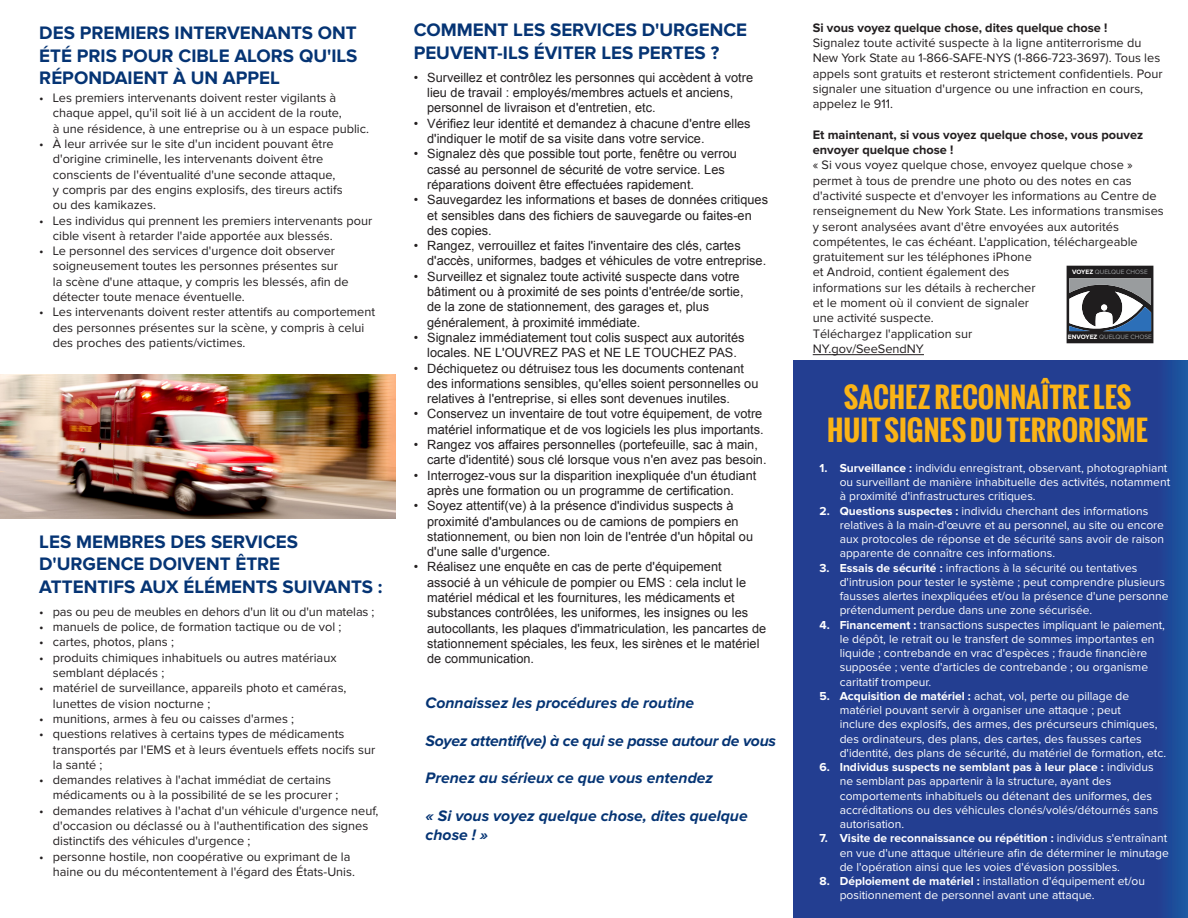
<style>
.page{position:relative;width:1188px;height:918px;background:#fff}
.page>*{position:absolute;margin:0;border:0;box-sizing:border-box;transform-origin:0 0}
.t1{font:700 27.75px/33.3px "Oswald";color:#fbb416;text-align:center}
.t2{font:700 18.75px/22.5px "Proxima Nova";color:#053474}
.t3{font:italic 700 15.75px/18.9px "Proxima Nova";color:#053474}
.t4{font:12.75px/15.3px "Proxima Nova";color:#231f20}
.t5{font:12.75px/15.3px "Arial";color:#231f20}
.t6{font:700 12.75px/15.3px "Proxima Nova";color:#231f20}
.t7{font:12px/14.2px "Proxima Nova";color:#fff}
.t8{font:6.6px "Proxima Nova";color:#999c9e}
.s1{font-weight:700;color:#fff}
.s2{font-weight:700}
</style>
<div class="page">
<div style="left:793px;top:361px;width:395px;height:557px;background:#233e91"></div>
<img style="left:0;top:374px;width:396px;height:145px">
<hr style="left:813px;top:354px;width:111px;height:1px;background:#231f20">
<svg style="left:1067px;top:266px;width:86px;height:77px"></svg>
<p class="t2" style="left:39px;top:22px;width:320px;text-align:justify">DES PREMIERS INTERVENANTS ONT ÉTÉ PRIS POUR CIBLE ALORS QU'ILS RÉPONDAIENT À UN APPEL</p>
<p class="t2" style="left:414px;top:19px;width:335px">COMMENT LES SERVICES D'URGENCE<br>PEUVENT-ILS ÉVITER LES PERTES ?</p>
<p class="t5" style="left:427px;top:70px;width:327px;text-indent:-14px">• Surveillez et contrôlez les personnes qui accèdent à votre lieu de travail : employés/membres actuels et anciens, personnel de livraison et d'entretien, etc.</p>
<p class="t5" style="left:427px;top:116px;width:325px;text-indent:-14px">• Vérifiez leur identité et demandez à chacune d'entre elles d'indiquer le motif de sa visite dans votre service.</p>
<p class="t5" style="left:427px;top:146px;width:311px;text-indent:-14px">• Signalez dès que possible tout porte, fenêtre ou verrou cassé au personnel de sécurité de votre service. Les réparations doivent être effectuées rapidement.</p>
<p class="t5" style="left:427px;top:192px;width:342px;text-indent:-14px">• Sauvegardez les informations et bases de données critiques et sensibles dans des fichiers de sauvegarde ou faites-en des copies.</p>
<p class="t5" style="left:427px;top:238px;width:341px;text-indent:-14px">• Rangez, verrouillez et faites l'inventaire des clés, cartes d'accès, uniformes, badges et véhicules de votre entreprise.</p>
<p class="t5" style="left:427px;top:269px;width:318px;text-indent:-14px">• Surveillez et signalez toute activité suspecte dans votre bâtiment ou à proximité de ses points d'entrée/de sortie, de la zone de stationnement, des garages et, plus généralement, à proximité immédiate.</p>
<p class="t5" style="left:414px;top:330px;width:332px;text-align:center">• Signalez immédiatement tout colis suspect aux autorités locales. NE L'OUVREZ PAS et NE LE TOUCHEZ PAS.</p>
<p class="t5" style="left:427px;top:361px;width:333px;text-indent:-14px">• Déchiquetez ou détruisez tous les documents contenant des informations sensibles, qu'elles soient personnelles ou relatives à l'entreprise, si elles sont devenues inutiles.</p>
<p class="t5" style="left:414px;top:406px;width:352px;text-align:right">• Conservez un inventaire de tout votre équipement, de votre matériel informatique et de vos logiciels les plus importants.</p>
<p class="t5" style="left:427px;top:437px;width:341px;text-indent:-14px">• Rangez vos affaires personnelles (portefeuille, sac à main, carte d'identité) sous clé lorsque vous n'en avez pas besoin.</p>
<p class="t5" style="left:427px;top:468px;width:331px;text-indent:-14px">• Interrogez-vous sur la disparition inexpliquée d'un étudiant après une formation ou un programme de certification.</p>
<p class="t5" style="left:427px;top:498px;width:327px;text-indent:-14px">• Soyez attentif(ve) à la présence d'individus suspects à proximité d'ambulances ou de camions de pompiers en stationnement, ou bien non loin de l'entrée d'un hôpital ou d'une salle d'urgence.</p>
<p class="t5" style="left:427px;top:559px;width:341px;text-indent:-14px">• Réalisez une enquête en cas de perte d'équipement associé à un véhicule de pompier ou EMS : cela inclut le matériel médical et les fournitures, les médicaments et substances contrôlées, les uniformes, les insignes ou les autocollants, les plaques d'immatriculation, les pancartes de stationnement spéciales, les feux, les sirènes et le matériel de communication.</p>
<p class="t4" style="left:53px;top:91px;width:318px;text-indent:-14px">• Les premiers intervenants doivent rester vigilants à chaque appel, qu'il soit lié à un accident de la route,<br>à une résidence, à une entreprise ou à un espace public.</p>
<p class="t4" style="left:53px;top:137px;width:291px;text-indent:-14px">• À leur arrivée sur le site d'un incident pouvant être d'origine criminelle, les intervenants doivent être conscients de l'éventualité d'une seconde attaque, y compris par des engins explosifs, des tireurs actifs ou des kamikazes.</p>
<p class="t4" style="left:53px;top:213px;width:321px;text-indent:-14px">• Les individus qui prennent les premiers intervenants pour cible visent à retarder l'aide apportée aux blessés.</p>
<p class="t4" style="left:53px;top:244px;width:297px;text-indent:-14px">• Le personnel des services d'urgence doit observer soigneusement toutes les personnes présentes sur la scène d'une attaque, y compris les blessés, afin de détecter toute menace éventuelle.</p>
<p class="t4" style="left:53px;top:305px;width:324px;text-indent:-14px">• Les intervenants doivent rester attentifs au comportement des personnes présentes sur la scène, y compris à celui des proches des patients/victimes.</p>
<p class="t2" style="left:39px;top:530px;width:345px">LES MEMBRES DES SERVICES<br>D'URGENCE DOIVENT ÊTRE<br>ATTENTIFS AUX ÉLÉMENTS SUIVANTS :</p>
<p class="t4" style="left:39px;top:605px;width:337px">• pas ou peu de meubles en dehors d'un lit ou d'un matelas ;</p>
<p class="t4" style="left:39px;top:620px;width:304px">• manuels de police, de formation tactique ou de vol ;</p>
<p class="t4" style="left:39px;top:635px;width:136px">• cartes, photos, plans ;</p>
<p class="t4" style="left:53px;top:650px;width:285px;text-indent:-14px">• produits chimiques inhabituels ou autres matériaux semblant déplacés ;</p>
<p class="t4" style="left:53px;top:681px;width:295px;text-indent:-14px">• matériel de surveillance, appareils photo et caméras, lunettes de vision nocturne ;</p>
<p class="t4" style="left:39px;top:712px;width:256px">• munitions, armes à feu ou caisses d'armes ;</p>
<p class="t4" style="left:53px;top:727px;width:324px;text-indent:-14px">• questions relatives à certains types de médicaments transportés par l'EMS et à leurs éventuels effets nocifs sur la santé ;</p>
<p class="t4" style="left:53px;top:773px;width:287px;text-indent:-14px">• demandes relatives à l'achat immédiat de certains médicaments ou à la possibilité de se les procurer ;</p>
<p class="t4" style="left:53px;top:803px;width:327px;text-indent:-14px">• demandes relatives à l'achat d'un véhicule d'urgence neuf, d'occasion ou déclassé ou à l'authentification des signes distinctifs des véhicules d'urgence ;</p>
<p class="t4" style="left:53px;top:849px;width:304px;text-indent:-14px">• personne hostile, non coopérative ou exprimant de la haine ou du mécontentement à l'égard des États-Unis.</p>
<p class="t3" style="left:426px;top:693px;width:270px">Connaissez les procédures de routine</p>
<p class="t3" style="left:426px;top:731px;width:352px">Soyez attentif(ve) à ce qui se passe autour de vous</p>
<p class="t3" style="left:426px;top:769px;width:289px">Prenez au sérieux ce que vous entendez</p>
<p class="t3" style="left:426px;top:807px;width:324px">« Si vous voyez quelque chose, dites quelque chose ! »</p>
<p class="t6" style="left:813px;top:20px;width:296px">Si vous voyez quelque chose, dites quelque chose !</p>
<p class="t4" style="left:813px;top:36px;width:351px">Signalez toute activité suspecte à la ligne antiterrorisme du New York State au 1-866-SAFE-NYS (1-866-723-3697). Tous les appels sont gratuits et resteront strictement confidentiels. Pour signaler une situation d'urgence ou une infraction en cours, appelez le 911.</p>
<p class="t6" style="left:813px;top:127px;width:332px">Et maintenant, si vous voyez quelque chose, vous pouvez envoyer quelque chose !</p>
<p class="t4" style="left:813px;top:158px;width:353px">« Si vous voyez quelque chose, envoyez quelque chose » permet à tous de prendre une photo ou des notes en cas d'activité suspecte et d'envoyer les informations au Centre de renseignement du New York State. Les informations transmises y seront analysées avant d'être envoyées aux autorités compétentes, le cas échéant. L'application, téléchargeable gratuitement sur les téléphones iPhone<br>et Android, contient également des<br>informations sur les détails à rechercher<br>et le moment où il convient de signaler<br>une activité suspecte.</p>
<p class="t4" style="left:813px;top:326px;width:161px">Téléchargez l'application sur</p>
<p class="t4" style="left:813px;top:342px;width:113px">NY.gov/SeeSendNY</p>
<p class="t8" style="left:1072px;top:269px;width:77px"><span class="s1">VOYEZ</span> QUELQUE CHOSE</p>
<p class="t8" style="left:1068px;top:334px;width:86px"><span class="s1">ENVOYEZ</span> QUELQUE CHOSE</p>
<p class="t1" style="left:827px;top:380px;width:322px">SACHEZ RECONNAÎTRE LES<br>HUIT SIGNES DU TERRORISME</p>
<p class="t7" style="left:840px;top:461px;width:332px;text-indent:-20px"><span class="s2">1. Surveillance :</span> individu enregistrant, observant, photographiant ou surveillant de manière inhabituelle des activités, notamment à proximité d'infrastructures critiques.</p>
<p class="t7" style="left:840px;top:504px;width:326px;text-indent:-20px"><span class="s2">2. Questions suspectes :</span> individu cherchant des informations relatives à la main-d'œuvre et au personnel, au site ou encore aux protocoles de réponse et de sécurité sans avoir de raison apparente de connaître ces informations.</p>
<p class="t7" style="left:840px;top:561px;width:330px;text-indent:-20px"><span class="s2">3. Essais de sécurité :</span> infractions à la sécurité ou tentatives d'intrusion pour tester le système ; peut comprendre plusieurs fausses alertes inexpliquées et/ou la présence d'une personne prétendument perdue dans une zone sécurisée.</p>
<p class="t7" style="left:840px;top:618px;width:327px;text-indent:-20px"><span class="s2">4. Financement :</span> transactions suspectes impliquant le paiement, le dépôt, le retrait ou le transfert de sommes importantes en liquide ; contrebande en vrac d'espèces ; fraude financière supposée ; vente d'articles de contrebande ; ou organisme caritatif trompeur.</p>
<p class="t7" style="left:840px;top:689px;width:328px;text-indent:-20px"><span class="s2">5. Acquisition de matériel :</span> achat, vol, perte ou pillage de matériel pouvant servir à organiser une attaque ; peut<br>inclure des explosifs, des armes, des précurseurs chimiques, des ordinateurs, des plans, des cartes, des fausses cartes d'identité, des plans de sécurité, du matériel de formation, etc.</p>
<p class="t7" style="left:840px;top:760px;width:320px;text-indent:-20px"><span class="s2">6. Individus suspects ne semblant pas à leur place :</span> individus ne semblant pas appartenir à la structure, ayant des comportements inhabituels ou détenant des uniformes, des accréditations ou des véhicules clonés/volés/détournés sans autorisation.</p>
<p class="t7" style="left:840px;top:832px;width:331px;text-indent:-20px"><span class="s2">7. Visite de reconnaissance ou répétition :</span> individus s'entraînant en vue d'une attaque ultérieure afin de déterminer le minutage de l'opération ainsi que les voies d'évasion possibles.</p>
<p class="t7" style="left:840px;top:874px;width:307px;text-indent:-20px"><span class="s2">8. Déploiement de matériel :</span> installation d'équipement et/ou positionnement de personnel avant une attaque.</p>
</div>
